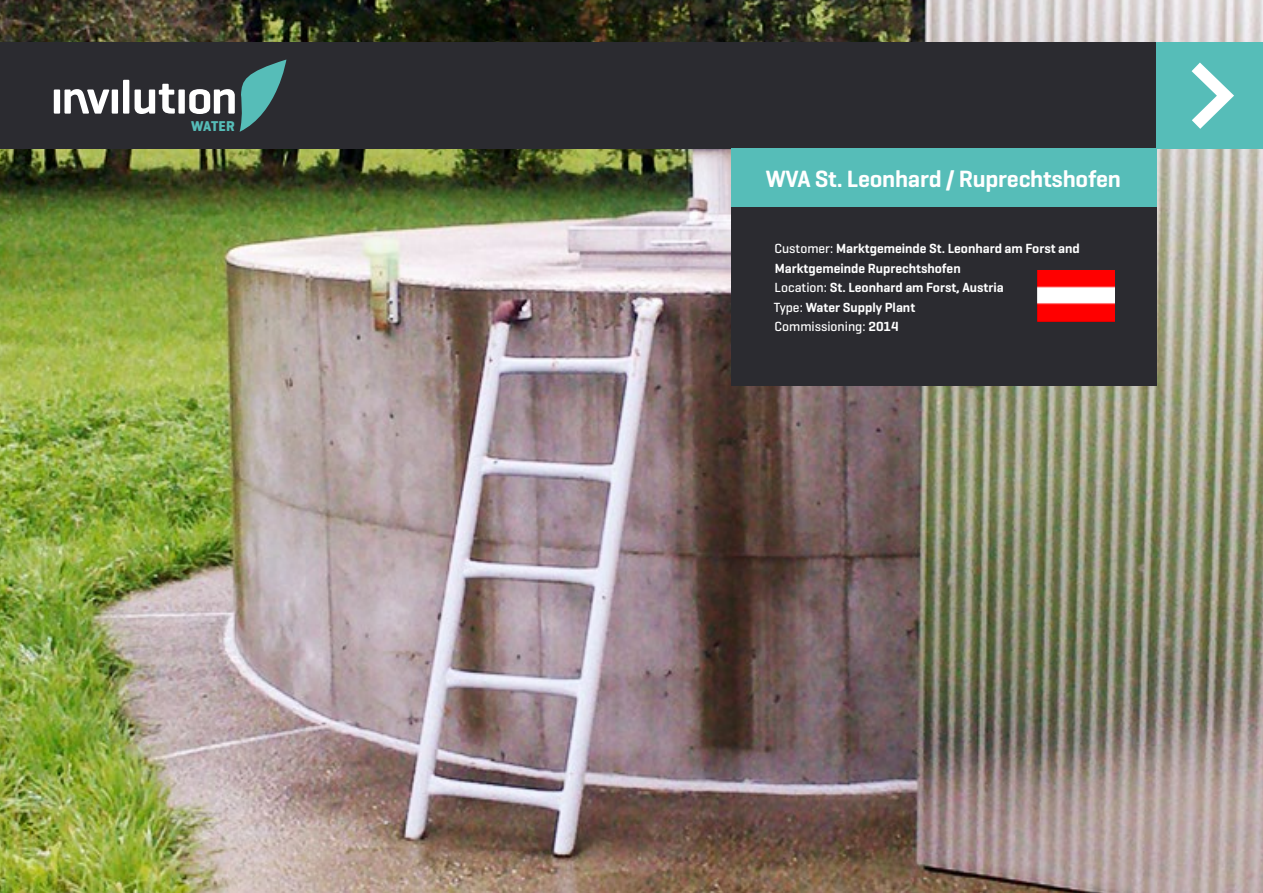
<style>
.page{position:relative;width:1263px;height:893px;background:#fff}
.page>*{position:absolute;margin:0;border:0;box-sizing:border-box;transform-origin:0 0}
.t1{font:600 24px "Geogrotesque";letter-spacing:-.01em;color:#fff}
.t2{font:700 14.55px "Geogrotesque";letter-spacing:.005em;color:#56bdb8}
.t3{font:600 13.5px/19.5px "Geogrotesque";color:#fff}
.s1{font-weight:500}
</style>
<div class="page">
<img style="left:0;top:0;width:1263px;height:893px">
<div style="left:0;top:43px;width:1263px;height:106px;background:#2b2b30"></div>
<div style="left:1157px;top:43px;width:106px;height:106px;background:#56bdb8"></div>
<svg style="left:1191px;top:62px;width:43px;height:67px"></svg>
<div style="left:731px;top:149px;width:426px;height:237px;background:#2b2b30"></div>
<div style="left:731px;top:149px;width:426px;height:58px;background:#56bdb8"></div>
<img style="left:1037px;top:271px;width:77px;height:51px">
<div style="left:54px;top:89px;width:6px;height:25px;background:#fff"></div>
<svg style="left:64px;top:89px;width:45px;height:25px"></svg>
<div style="left:112px;top:89px;width:6px;height:25px;background:#fff"></div>
<div style="left:123px;top:80px;width:6px;height:34px;background:#fff"></div>
<svg style="left:135px;top:84px;width:40px;height:30px"></svg>
<div style="left:178px;top:89px;width:7px;height:25px;background:#fff"></div>
<svg style="left:189px;top:60px;width:97px;height:72px"></svg>
<p class="t2" style="left:191px;top:117px;width:45px">WATER</p>
<h1 class="t1" style="left:766px;top:164px;width:357px">WVA St. Leonhard / Ruprechtshofen</h1>
<p class="t3" style="left:774px;top:239px;width:308px"><span class="s1">Customer:</span> Marktgemeinde St. Leonhard am Forst and Marktgemeinde Ruprechtshofen<br><span class="s1">Location:</span> St. Leonhard am Forst, Austria<br><span class="s1">Type:</span> Water Supply Plant<br><span class="s1">Commissioning:</span> 2014</p>
</div>
